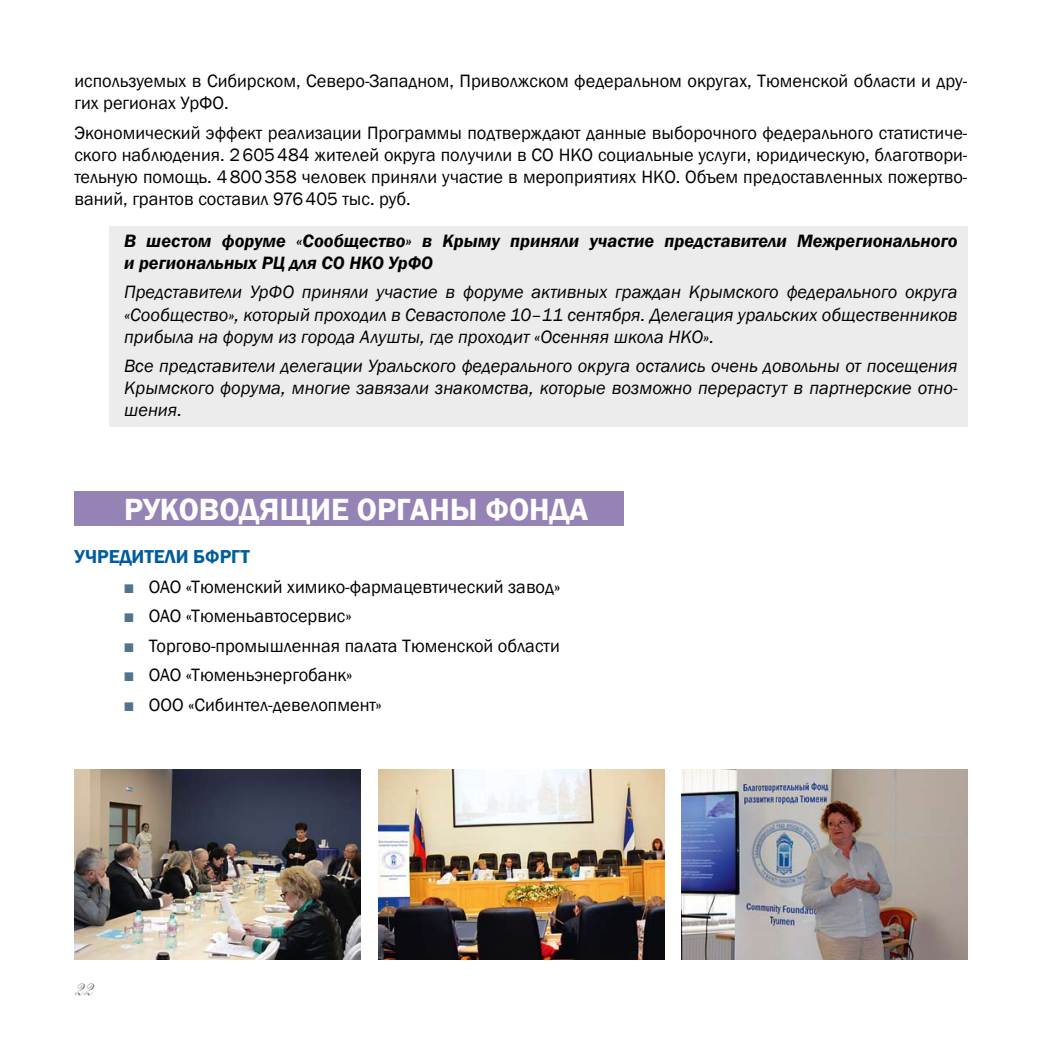
<style>
.page{position:relative;width:1042px;height:1042px;background:#fff}
.page>*{position:absolute;margin:0;border:0;box-sizing:border-box;transform-origin:0 0}
.t1{font:600 31.5px "Franklin Gothic";color:#fff}
.t2{font:24.5px "Allegretto Script One";color:#6f6f6e}
.t3{font:600 19.25px "Franklin Gothic";color:#005c9c}
.t4{font:18.38px/22.1px "Franklin Gothic";color:#000}
.t5{font:italic 18.38px/22.1px "Franklin Gothic";color:#000;text-align:justify}
.t6{font:italic 600 18.38px/22.1px "Franklin Gothic";color:#000}
.s1{color:#51748d}
</style>
<div class="page">
<div style="left:74px;top:491px;width:550px;height:35px;background:#9683b6"></div>
<div style="left:109px;top:226px;width:858px;height:201px;background:#ececec"></div>
<img style="left:74px;top:769px;width:286px;height:190px">
<img style="left:379px;top:769px;width:285px;height:190px">
<img style="left:682px;top:769px;width:285px;height:190px">
<p class="t4" style="left:74px;top:71px;width:894px">используемых в Сибирском, Северо-Западном, Приволжском федеральном округах, Тюменской области и дру&shy;гих регионах УрФО.</p>
<p class="t4" style="left:74px;top:122px;width:894px;text-align:justify">Экономический эффект реализации Программы подтверждают данные выборочного федерального статистиче&shy;ского наблюдения. 2605484 жителей округа получили в СО НКО социальные услуги, юридическую, благотвори&shy;тельную помощь. 4800358 человек приняли участие в мероприятиях НКО. Объем предоставленных пожертво&shy;ваний, грантов составил 976405 тыс. руб.</p>
<p class="t6" style="left:124px;top:230px;width:835px">В шестом форуме «Сообщество» в Крыму приняли участие представители Межрегионального и региональных РЦ для СО НКО УрФО</p>
<p class="t5" style="left:124px;top:282px;width:835px">Представители УрФО приняли участие в форуме активных граждан Крымского федерального округа «Сообщество», который проходил в Севастополе 10–11 сентября. Делегация уральских общественников прибыла на форум из города Алушты, где проходит «Осенняя школа НКО».</p>
<p class="t5" style="left:124px;top:355px;width:835px">Все представители делегации Уральского федерального округа остались очень довольны от посещения Крымского форума, многие завязали знакомства, которые возможно перерастут в партнерские отно&shy;шения.</p>
<h1 class="t1" style="left:124px;top:490px;width:464px">Руководящие органы Фонда</h1>
<p class="t3" style="left:74px;top:545px;width:13px">УЧРЕДИТЕЛИ</p>
<p class="t3" style="left:193px;top:545px;width:58px">БФРГТ</p>
<p class="t4" style="left:123px;top:576px;width:438px"><span class="s1">■</span> ОАО «Тюменский химико-фармацевтический завод»</p>
<p class="t4" style="left:123px;top:605px;width:230px"><span class="s1">■</span> ОАО «Тюменьавтосервис»</p>
<p class="t4" style="left:123px;top:635px;width:438px"><span class="s1">■</span> Торгово‑промышленная палата Тюменской области</p>
<p class="t4" style="left:123px;top:664px;width:231px"><span class="s1">■</span> ОАО «Тюменьэнергобанк»</p>
<p class="t4" style="left:123px;top:694px;width:260px"><span class="s1">■</span> ООО «Сибинтел-девелопмент»</p>
<h2 class="t2" style="left:74px;top:973px;width:21px">22</h2>
</div>
